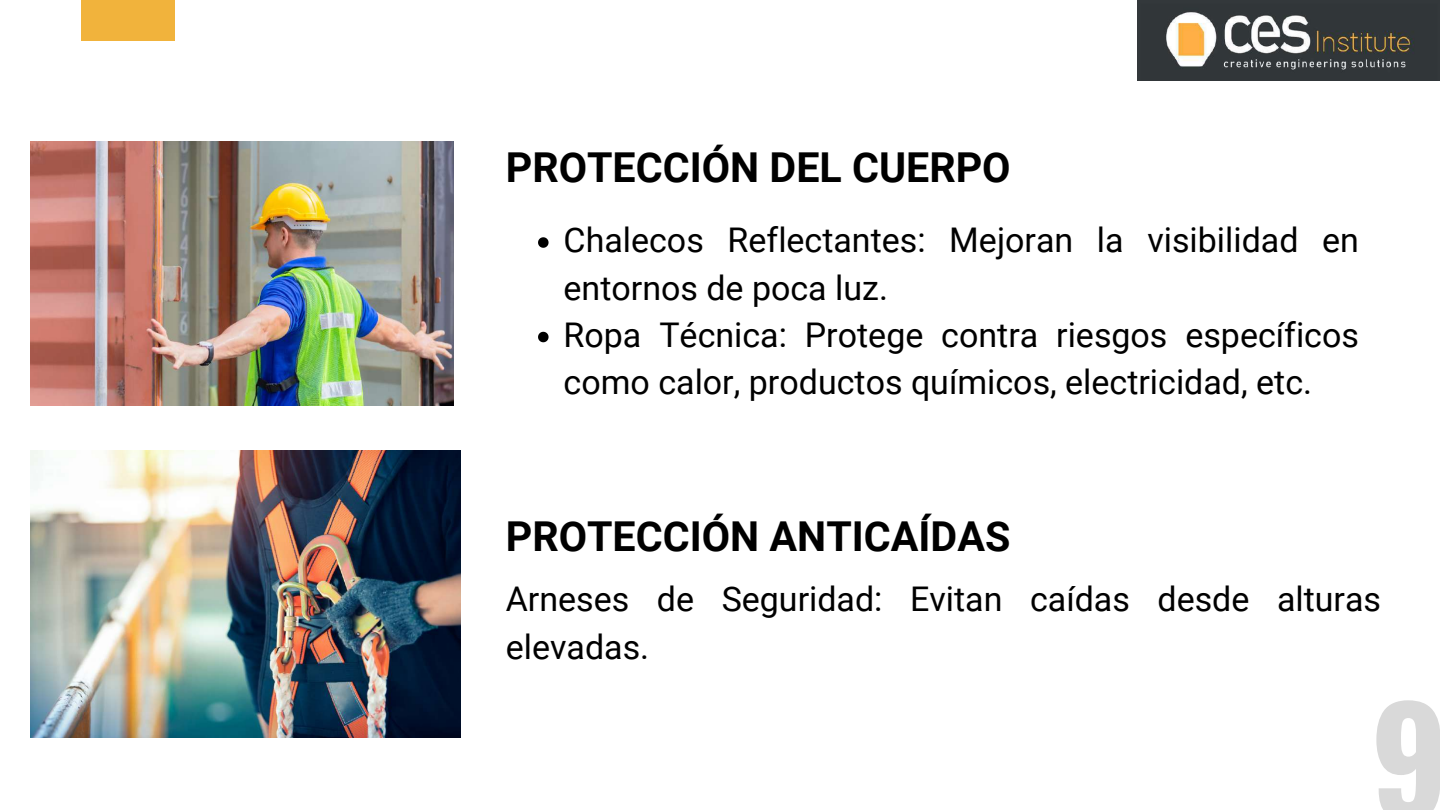
<style>
.page{position:relative;width:1440px;height:810px;background:#fff}
.page>*{position:absolute;margin:0;border:0;box-sizing:border-box;transform-origin:0 0}
.t1{font:700 144px "Oswald";color:#d9d9d9}
.t2{font:700 41.2px "Roboto";color:#000}
.t3{font:34px/47.2px "Roboto";color:#000}
</style>
<div class="page">
<img style="left:1138px;top:0;width:302px;height:81px">
<div style="left:81px;top:0;width:93px;height:41px;background:#f1b33c"></div>
<img style="left:30px;top:141px;width:423px;height:264px">
<img style="left:30px;top:451px;width:430px;height:287px">
<svg style="left:538px;top:237px;width:11px;height:11px"></svg>
<svg style="left:538px;top:332px;width:11px;height:10px"></svg>
<p class="t2" style="left:506px;top:143px;width:506px">PROTECCIÓN DEL CUERPO</p>
<p class="t3" style="left:564px;top:217px;width:797px">Chalecos Reflectantes: Mejoran la visibilidad en entornos de poca luz.<br>Ropa Técnica: Protege contra riesgos específicos como calor, productos químicos, electricidad, etc.</p>
<p class="t2" style="left:506px;top:513px;width:506px">PROTECCIÓN ANTICAÍDAS</p>
<p class="t3" style="left:506px;top:576px;width:877px">Arneses de Seguridad: Evitan caídas desde alturas elevadas.</p>
<h1 class="t1" style="left:1371px;top:647px;width:79px">9</h1>
</div>
